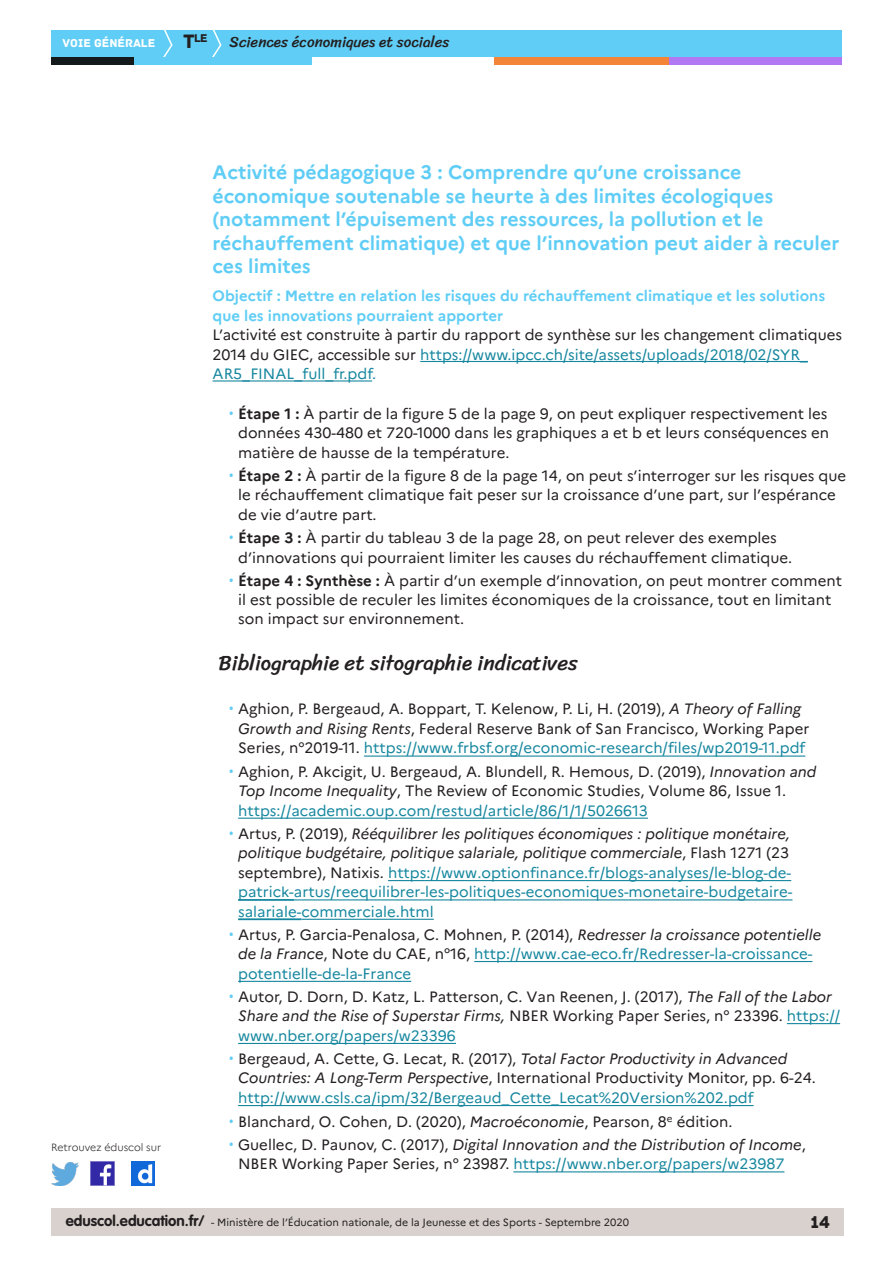
<style>
.page{position:relative;width:893px;height:1263px;background:#fff}
.page>*{position:absolute;margin:0;border:0;box-sizing:border-box;transform-origin:0 0}
._02_titre_1{font:21px "Sriracha";color:#231f20}
._03_titre_2{font:700 19.5px/23.4px "Marianne";color:#5fcdf5}
.t1{font:18px "Archive";color:#231f20}
.Texte_courant{font:15px/19.5px "Marianne";color:#231f20}
.t2{font:15px/19.5px "Marianne";color:#16879f}
._04_titre_3{font:700 15px/19.5px "Marianne";color:#5fcdf5}
.t3{font:15px "Sriracha";color:#231f20}
.t4{font:12px "Archive";color:#fff}
.t5{font:11.85px "Archive";color:#231f20}
.t6{font:10.5px "Marianne";color:#231f20}
.t7{font:300 10.5px "Marianne";color:#231f20}
.s1{font-size:20.4px}
.s2{color:#16879f}
.s3{font-family:"Roboto";color:#5fcdf5}
.s4{font-weight:700}
.s5{font-style:italic}
.s6{color:#231f20}
.s7{font-style:italic;color:#231f20}
.s8{font-family:"VAG Rounded Std";font-weight:700;font-size:15px}
</style>
<div class="page">
<div style="left:51px;top:1209px;width:792px;height:27px;background:#d8d1ce"></div>
<div style="left:51px;top:30px;width:791px;height:27px;background:#5fcdf5"></div>
<svg style="left:163px;top:30px;width:10px;height:27px"></svg>
<svg style="left:212px;top:30px;width:10px;height:27px"></svg>
<div style="left:133px;top:57px;width:179px;height:8px;background:#5fcdf5"></div>
<div style="left:51px;top:57px;width:82px;height:8px;background:#141a1c"></div>
<div style="left:667px;top:57px;width:175px;height:8px;background:#b078f2"></div>
<div style="left:494px;top:57px;width:175px;height:8px;background:#f48437"></div>
<img style="left:91px;top:1162px;width:23px;height:23px">
<img style="left:51px;top:1163px;width:28px;height:22px">
<img style="left:132px;top:1162px;width:22px;height:23px">
<hr style="left:420px;top:361px;width:388px;height:1px;background:#16879f">
<hr style="left:213px;top:380px;width:159px;height:1px;background:#16879f">
<hr style="left:364px;top:755px;width:441px;height:2px;background:#16879f">
<hr style="left:238px;top:818px;width:53px;height:1px;background:#16879f">
<hr style="left:291px;top:818px;width:357px;height:1px;background:#16879f">
<hr style="left:388px;top:880px;width:403px;height:1px;background:#16879f">
<hr style="left:238px;top:900px;width:56px;height:1px;background:#16879f">
<hr style="left:294px;top:899px;width:498px;height:1px;background:#16879f">
<hr style="left:238px;top:919px;width:63px;height:1px;background:#16879f">
<hr style="left:301px;top:919px;width:133px;height:1px;background:#16879f">
<hr style="left:474px;top:961px;width:338px;height:1px;background:#16879f">
<hr style="left:238px;top:981px;width:173px;height:1px;background:#16879f">
<hr style="left:787px;top:1023px;width:53px;height:1px;background:#16879f">
<hr style="left:238px;top:1043px;width:218px;height:1px;background:#16879f">
<hr style="left:238px;top:1105px;width:516px;height:1px;background:#16879f">
<hr style="left:513px;top:1171px;width:271px;height:1px;background:#16879f">
<p class="t5" style="left:183px;top:31px;width:26px"><span class="s1">T</span>le</p>
<p class="t4" style="left:63px;top:36px;width:94px">VOIE GÉNÉRALE</p>
<p class="t3" style="left:230px;top:33px;width:221px">Sciences économiques et sociales</p>
<p class="t7" style="left:51px;top:1141px;width:112px">Retrouvez éduscol sur</p>
<p class="_03_titre_2" style="left:213px;top:161px;width:628px">Activité pédagogique 3 : Comprendre qu’une croissance économique soutenable se heurte à des limites écologiques (notamment l’épuisement des ressources, la pollution et le réchauffement climatique) et que l’innovation peut aider à reculer ces limites</p>
<p class="_04_titre_3" style="left:213px;top:286px;width:614px">Objectif : Mettre en relation les risques du réchauffement climatique et les solutions que les innovations pourraient apporter</p>
<p class="Texte_courant" style="left:213px;top:325px;width:631px">L’activité est construite à partir du rapport de synthèse sur les changement climatiques<br>2014 du GIEC, accessible sur <span class="s2">https://www.ipcc.ch/site/assets/uploads/2018/02/SYR_<br>AR5_FINAL_full_fr.pdf.</span></p>
<p class="Texte_courant" style="left:238px;top:404px;width:593px;text-indent:-9px"><span class="s3">•</span> <span class="s4">Étape 1 :</span> À partir de la figure 5 de la page 9, on peut expliquer respectivement les données 430-480 et 720-1000 dans les graphiques a et b et leurs conséquences en matière de hausse de la température.</p>
<p class="Texte_courant" style="left:238px;top:466px;width:610px;text-indent:-9px"><span class="s3">•</span> <span class="s4">Étape 2 :</span> À partir de la figure 8 de la page 14, on peut s’interroger sur les risques que le réchauffement climatique fait peser sur la croissance d’une part, sur l’espérance de vie d’autre part.</p>
<p class="Texte_courant" style="left:238px;top:528px;width:556px;text-indent:-9px"><span class="s3">•</span> <span class="s4">Étape 3 :</span> À partir du tableau 3 de la page 28, on peut relever des exemples d’innovations qui pourraient limiter les causes du réchauffement climatique.</p>
<p class="Texte_courant" style="left:238px;top:571px;width:605px;line-height:18.9px;text-indent:-9px"><span class="s3">•</span> <span class="s4">Étape 4 : Synthèse :</span> À partir d’un exemple d’innovation, on peut montrer comment il est possible de reculer les limites économiques de la croissance, tout en limitant son impact sur environnement.</p>
<p class="_02_titre_1" style="left:219px;top:650px;width:361px">Bibliographie et sitographie indicatives</p>
<p class="Texte_courant" style="left:238px;top:699px;width:573px;text-indent:-9px"><span class="s3">•</span> Aghion, P. Bergeaud, A. Boppart, T. Kelenow, P. Li, H. (2019), <span class="s5">A Theory of Falling<br>Growth and Rising Rents</span>, Federal Reserve Bank of San Francisco, Working Paper<br>Series, n°2019-11. <span class="s2">https://www.frbsf.org/economic-research/files/wp2019-11.pdf</span></p>
<p class="Texte_courant" style="left:238px;top:761px;width:580px;text-indent:-9px"><span class="s3">•</span> Aghion, P. Akcigit, U. Bergeaud, A. Blundell, R. Hemous, D. (2019), <span class="s5">Innovation and<br>Top Income Inequality</span>, The Review of Economic Studies, Volume 86, Issue 1. <span class="s2">https://academic.oup.com/restud/article/86/1/1/5026613</span></p>
<p class="t2" style="left:238px;top:823px;width:556px;text-indent:-9px"><span class="s3">•</span> <span class="s6">Artus, P. (2019),</span> <span class="s7">Rééquilibrer les politiques économiques : politique monétaire, politique budgétaire, politique salariale, politique commerciale</span><span class="s6">, Flash 1271 (23 septembre), Natixis.</span> https://www.optionfinance.fr/blogs-analyses/le-blog-de&shy;patrick-artus/reequilibrer-les-politiques-economiques-monetaire-budgetaire&shy;salariale-commerciale.html</p>
<p class="t2" style="left:238px;top:924px;width:584px;text-indent:-9px"><span class="s3">•</span> <span class="s6">Artus, P. Garcia-Penalosa, C. Mohnen, P. (2014),</span> <span class="s7">Redresser la croissance potentielle de la France</span><span class="s6">, Note du CAE, n°16,</span> http://www.cae-eco.fr/Redresser-la-croissance&shy;potentielle-de-la-France</p>
<p class="Texte_courant" style="left:238px;top:987px;width:603px;text-indent:-9px"><span class="s3">•</span> Autor, D. Dorn, D. Katz, L. Patterson, C. Van Reenen, J. (2017), <span class="s5">The Fall of the Labor<br>Share and the Rise of Superstar Firms,</span> NBER Working Paper Series, n° 23396. <span class="s2">https:// www.nber.org/papers/w23396</span></p>
<p class="Texte_courant" style="left:238px;top:1049px;width:579px;text-indent:-9px"><span class="s3">•</span> Bergeaud, A. Cette, G. Lecat, R. (2017), <span class="s5">Total Factor Productivity in Advanced<br>Countries: A Long-Term Perspective</span>, International Productivity Monitor, pp. 6-24. <span class="s2">http://www.csls.ca/ipm/32/Bergeaud_Cette_Lecat%20Version%202.pdf</span></p>
<p class="Texte_courant" style="left:229px;top:1111px;width:505px"><span class="s3">•</span> Blanchard, O. Cohen, D. (2020), <span class="s5">Macroéconomie</span>, Pearson, 8<sup>e</sup> édition.</p>
<p class="Texte_courant" style="left:238px;top:1135px;width:569px;text-indent:-9px"><span class="s3">•</span> Guellec, D. Paunov, C. (2017), <span class="s5">Digital Innovation and the Distribution of Income</span>,<br>NBER Working Paper Series, n° 23987. <span class="s2">https://www.nber.org/papers/w23987</span></p>
<p class="t6" style="left:66px;top:1216px;width:565px"><span class="s8">eduscol.education.fr/</span> - Ministère de l’Éducation nationale, de la Jeunesse et des Sports - Septembre 2020</p>
<p class="t1" style="left:810px;top:1211px;width:21px">14</p>
</div>
